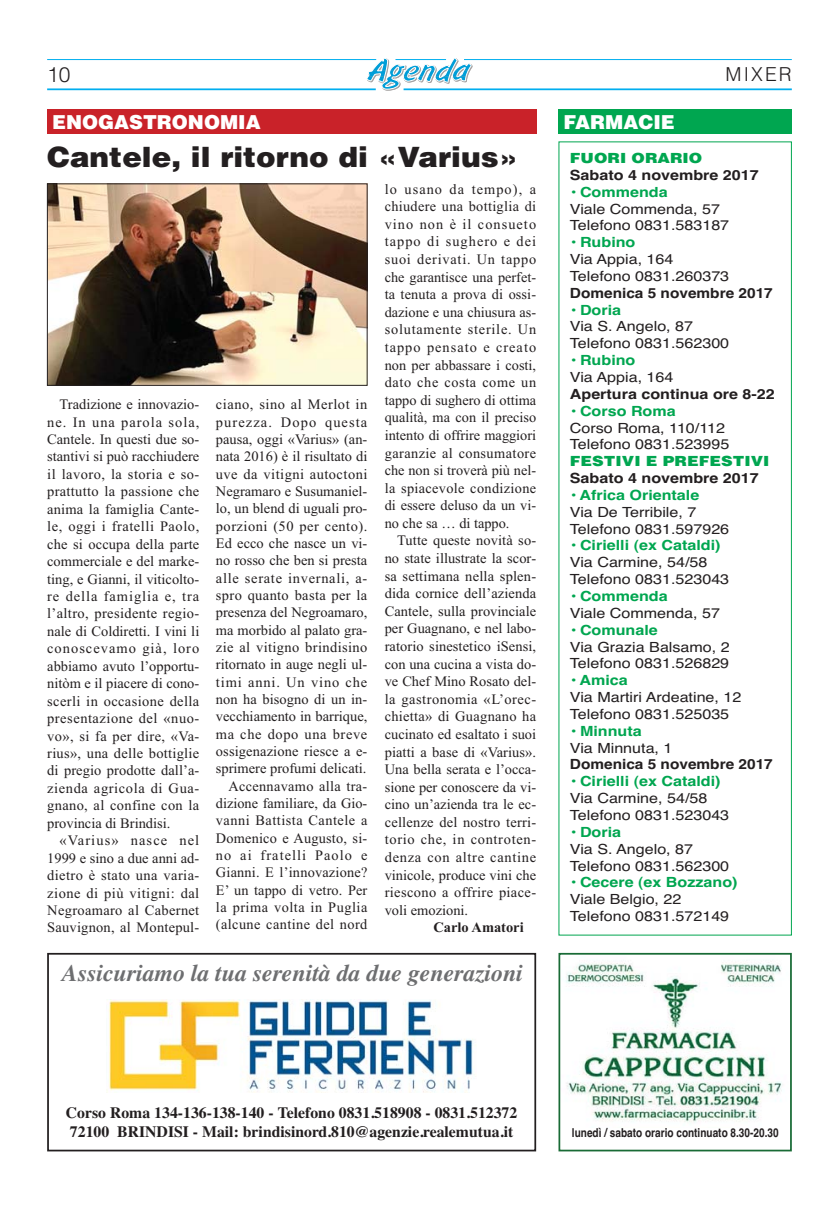
<style>
.page{position:relative;width:839px;height:1211px;background:#fff}
.page>*{position:absolute;margin:0;border:0;box-sizing:border-box;transform-origin:0 0}
.t1{font:900 28px "Helvetica";color:#231f20;scale:1.05 1}
.t2{font:italic 700 23.8px "Times";color:#6d6e70}
.t3{font:300 21px "Helvetica";color:#231f20}
.t4{font:900 19.25px "Helvetica";color:#fff}
.t5{font:300 19.25px "Helvetica";letter-spacing:.11em;color:#231f20}
.t6{font:700 15.75px/18.9px "Times";color:#231f20}
.t7{font:14.35px/17.5px "Times New Roman";letter-spacing:.015em;color:#231f20;text-align:justify}
.t8{font:700 14.35px "Times New Roman";color:#231f20}
.t9{font:14px/16.8px "Helvetica";color:#231f20;scale:1.15 1}
.t10{font:700 14px "Helvetica";color:#00a650;scale:1.15 1}
.t11{font:700 14px "Helvetica";color:#231f20;scale:1.15 1}
.t12{font:700 14px "Helvetica";color:#231f20;scale:1.1 1}
.t13{font:900 14px "Helvetica";color:#00a650;scale:1.15 1}
.t14{font:700 12.25px "Helvetica";color:#231f20;scale:.82 1}
</style>
<div class="page">
<hr style="left:403px;top:88px;width:388px;height:2px;background:#00aeef">
<hr style="left:47px;top:88px;width:328px;height:2px;background:#00aeef">
<hr style="left:464px;top:59px;width:327px;height:1px;background:#00aeef">
<hr style="left:47px;top:59px;width:329px;height:1px;background:#00aeef">
<svg style="left:366px;top:58px;width:106px;height:33px"></svg>
<div style="left:558px;top:109px;width:233px;height:25px;background:#00a650"></div>
<img style="left:565px;top:961px;width:217px;height:162px">
<div style="left:558px;top:952px;width:233px;height:199px;border:2px solid #196b36"></div>
<img style="left:49px;top:186px;width:316px;height:197px">
<div style="left:47px;top:184px;width:320px;height:201px;border:1px solid #231f20"></div>
<div style="left:47px;top:109px;width:489px;height:25px;background:#c92229"></div>
<div style="left:47px;top:952px;width:489px;height:199px;border:2px solid #231f20"></div>
<img style="left:107px;top:999px;width:367px;height:93px">
<h3 class="t3" style="left:47px;top:66px;width:25px">10</h3>
<h3 class="t5" style="left:725px;top:67px;width:68px">MIXER</h3>
<h3 class="t4" style="left:563px;top:115px;width:113px">FARMACIE</h3>
<p class="t13" style="left:569px;top:153px;width:117px">FUORI ORARIO</p>
<p class="t11" style="left:569px;top:170px;width:166px">Sabato 4 novembre 2017</p>
<p class="t10" style="left:569px;top:187px;width:86px">• Commenda</p>
<p class="t9" style="left:569px;top:201px;width:140px">Viale Commenda, 57<br>Telefono 0831.583187</p>
<p class="t10" style="left:569px;top:237px;width:58px">• Rubino</p>
<p class="t9" style="left:569px;top:252px;width:140px">Via Appia, 164<br>Telefono 0831.260373</p>
<p class="t12" style="left:569px;top:288px;width:186px">Domenica 5 novembre 2017</p>
<p class="t10" style="left:569px;top:304px;width:46px">• Doria</p>
<p class="t9" style="left:569px;top:319px;width:140px">Via S. Angelo, 87<br>Telefono 0831.562300</p>
<p class="t10" style="left:569px;top:355px;width:58px">• Rubino</p>
<p class="t9" style="left:569px;top:370px;width:92px">Via Appia, 164</p>
<p class="t11" style="left:569px;top:389px;width:180px">Apertura continua ore 8-22</p>
<p class="t10" style="left:569px;top:405px;width:93px">• Corso Roma</p>
<p class="t9" style="left:569px;top:420px;width:140px">Corso Roma, 110/112<br>Telefono 0831. 523995</p>
<p class="t13" style="left:569px;top:456px;width:175px">FESTIVI E PREFESTIVI</p>
<p class="t11" style="left:569px;top:473px;width:166px">Sabato 4 novembre 2017</p>
<p class="t10" style="left:569px;top:490px;width:114px">• Africa Orientale</p>
<p class="t9" style="left:569px;top:505px;width:140px">Via De Terribile, 7<br>Telefono 0831.597926</p>
<p class="t10" style="left:569px;top:540px;width:132px">• Cirielli (ex Cataldi)</p>
<p class="t9" style="left:569px;top:555px;width:140px">Via Carmine, 54/58<br>Telefono 0831.523043</p>
<p class="t10" style="left:569px;top:591px;width:86px">• Commenda</p>
<p class="t9" style="left:569px;top:606px;width:132px">Viale Commenda, 57</p>
<p class="t10" style="left:569px;top:624px;width:78px">• Comunale</p>
<p class="t9" style="left:569px;top:639px;width:140px">Via Grazia Balsamo, 2<br>Telefono 0831.526829</p>
<p class="t10" style="left:569px;top:675px;width:52px">• Amica</p>
<p class="t9" style="left:569px;top:690px;width:151px">Via Martiri Ardeatine, 12<br>Telefono 0831.525035</p>
<p class="t10" style="left:569px;top:725px;width:64px">• Minnuta</p>
<p class="t9" style="left:569px;top:740px;width:91px">Via Minnuta, 1</p>
<p class="t12" style="left:569px;top:759px;width:186px">Domenica 5 novembre 2017</p>
<p class="t10" style="left:569px;top:776px;width:132px">• Cirielli (ex Cataldi)</p>
<p class="t9" style="left:569px;top:791px;width:140px">Via Carmine, 54/58<br>Telefono 0831.523043</p>
<p class="t10" style="left:569px;top:826px;width:46px">• Doria</p>
<p class="t9" style="left:569px;top:841px;width:140px">Via S. Angelo, 87<br>Telefono 0831.562300</p>
<p class="t10" style="left:569px;top:877px;width:147px">• Cecere (ex Bozzano)</p>
<p class="t9" style="left:569px;top:892px;width:140px">Viale Belgio, 22<br>Telefono 0831.572149</p>
<h3 class="t4" style="left:52px;top:115px;width:210px">ENOGASTRONOMIA</h3>
<h1 class="t1" style="left:47px;top:146px;width:450px">Cantele, il ritorno di «Varius»</h1>
<p class="t7" style="left:384px;top:181px;width:153px">lo usano da tempo), a chiudere una bottiglia di vino non è il consueto tappo di sughero e dei suoi derivati. Un tappo che garantisce una perfet&shy;ta tenuta a prova di ossi&shy;dazione e una chiusura as&shy;solutamente sterile. Un tappo pensato e creato non per abbassare i costi, dato che costa come un tappo di sughero di ottima qualità, ma con il preciso intento di offrire maggiori garanzie al consumatore che non si troverà più nel&shy;la spiacevole condizione di essere deluso da un vi&shy;no che sa … di tappo.</p>
<p class="t7" style="left:384px;top:533px;width:153px;text-indent:12px">Tutte queste novità so&shy;no state illustrate la scor&shy;sa settimana nella splen&shy;dida cornice dell’azienda Cantele, sulla provinciale per Guagnano, e nel labo&shy;ratorio sinestetico iSensi, con una cucina a vista do&shy;ve Chef Mino Rosato del&shy;la gastronomia «L’orec&shy;chietta» di Guagnano ha cucinato ed esaltato i suoi piatti a base di «Varius».<br>Una bella serata e l’occa&shy;sione per conoscere da vi&shy;cino un’azienda tra le ec&shy;cellenze del nostro terri&shy;torio che, in controten&shy;denza con altre cantine vinicole, produce vini che riescono a offrire piace&shy;voli emozioni.</p>
<p class="t8" style="left:433px;top:922px;width:92px">Carlo Amatori</p>
<p class="t7" style="left:47px;top:397px;width:153px;text-indent:12px">Tradizione e innovazio&shy;ne. In una parola sola, Cantele. In questi due so&shy;stantivi si può racchiudere il lavoro, la storia e so&shy;prattutto la passione che anima la famiglia Cante&shy;le, oggi i fratelli Paolo, che si occupa della parte commerciale e del marke&shy;ting, e Gianni, il viticolto&shy;re della famiglia e, tra l’altro, presidente regio&shy;nale di Coldiretti. I vini li conoscevamo già, loro abbiamo avuto l’opportu&shy;nitòm e il piacere di cono&shy;scerli in occasione della presentazione del «nuo&shy;vo», si fa per dire, «Va&shy;rius», una delle bottiglie di pregio prodotte dall’a&shy;zienda agricola di Gua&shy;gnano, al confine con la provincia di Brindisi.</p>
<p class="t7" style="left:47px;top:833px;width:153px;text-indent:12px">«Varius» nasce nel 1999 e sino a due anni ad&shy;dietro è stato una varia&shy;zione di più vitigni: dal Negroamaro al Cabernet Sauvignon, al Montepul-</p>
<p class="t7" style="left:216px;top:397px;width:153px;text-align:right">ciano, sino al Merlot in purezza. Dopo questa pausa, oggi «Varius» (an&shy;nata 2016) è il risultato di uve da vitigni autoctoni<br>Negramaro e Susumaniel&shy;lo, un blend di uguali pro&shy;porzioni (50 per cento).<br>Ed ecco che nasce un vi&shy;no rosso che ben si presta alle serate invernali, a&shy;spro quanto basta per la presenza del Negroamaro, ma morbido al palato gra&shy;zie al vitigno brindisino ritornato in auge negli ul&shy;timi anni. Un vino che non ha bisogno di un in&shy;vecchiamento in barrique, ma che dopo una breve ossigenazione riesce a e&shy;sprimere profumi delicati.<br>Accennavamo alla tra&shy;dizione familiare, da Gio&shy;vanni Battista Cantele a<br>Domenico e Augusto, si&shy;no ai fratelli Paolo e<br>Gianni. E l’innovazione?<br>E’ un tappo di vetro. Per la prima volta in Puglia (alcune cantine del nord</p>
<h2 class="t2" style="left:62px;top:964px;width:462px">Assicuriamo la tua serenità da due generazioni</h2>
<p class="t6" style="left:66px;top:1104px;width:453px">Corso Roma 134-136-138-140 - Telefono 0831.518908 - 0831.512372<br>72100 BRINDISI - Mail: brindisinord.810@agenzie.realemutua.it</p>
<p class="t14" style="left:572px;top:1128px;width:253px">lunedì / sabato orario continuato 8.30-20.30</p>
</div>
